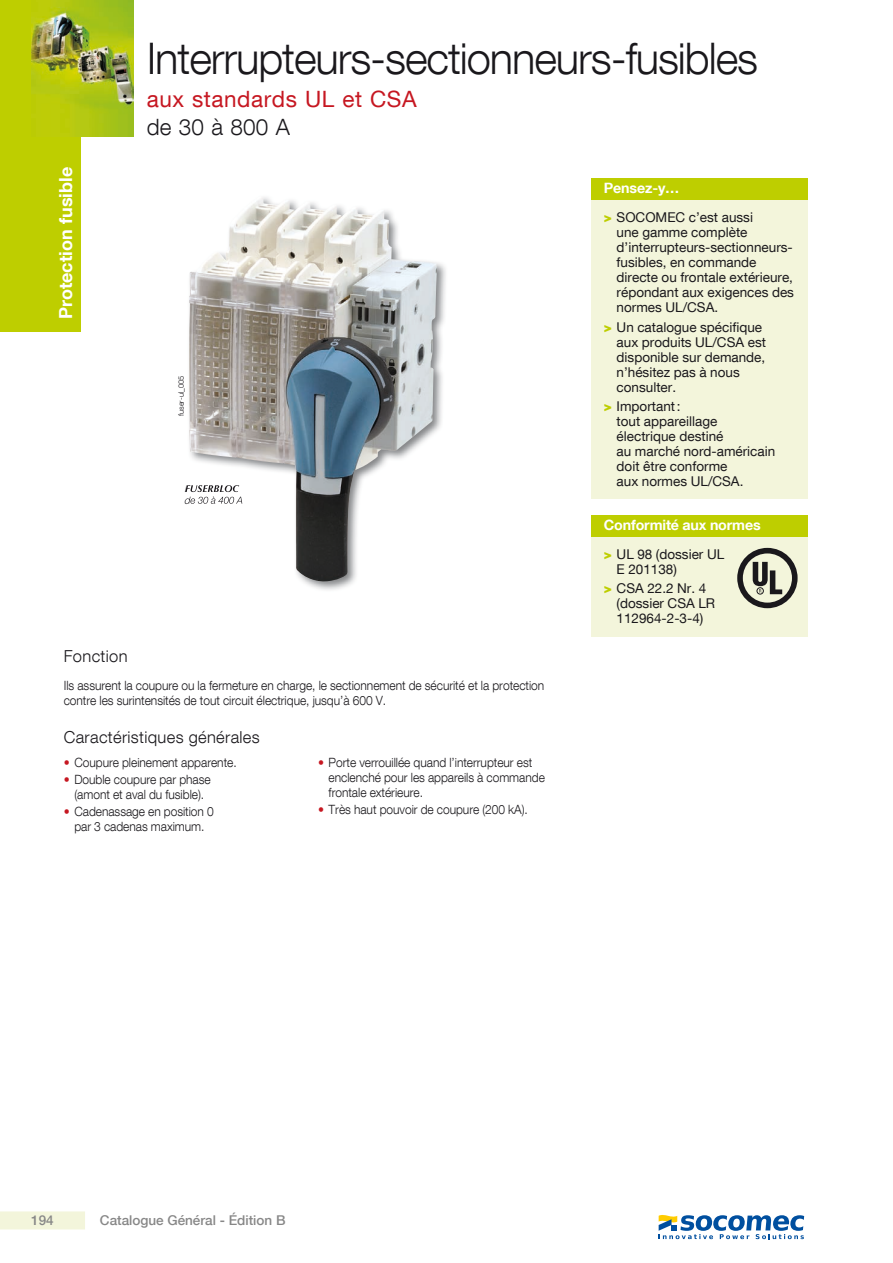
<style>
.page{position:relative;width:893px;height:1263px;background:#fff}
.page>*{position:absolute;margin:0;border:0;box-sizing:border-box;transform-origin:0 0}
.t1{font:300 43.5px "Helvetica Neue LT Com";letter-spacing:-.025em;color:#1a181c}
.t2{font:22.5px "Helvetica Neue LT Com";letter-spacing:.025em;color:#c61721}
.t3{font:300 22.5px "Helvetica Neue LT Com";letter-spacing:.01em;color:#1a181c}
.t4{font:700 18px "Helvetica Neue LT Com";color:#fff}
.t5{font:300 16.5px "Helvetica Neue LT Com";letter-spacing:.02em;color:#1a181c}
.t6{font:700 14.25px "Helvetica Neue LT Com";letter-spacing:-.01em;color:#fff}
.t7{font:13.5px/15px "Helvetica Neue LT Com";color:#1a181c}
.t8{font:500 13.5px "Helvetica Neue LT Com";color:#878787}
.t9{font:300 12.75px/15px "Helvetica Neue LT Com";letter-spacing:-.005em;color:#1a181c;scale:.94 1}
.t10{font:300 7.5px "Helvetica Neue LT Com";color:#1a181c}
.s1{font-weight:900;color:#bece00}
.s2{color:#c61721}
</style>
<div class="page">
<div style="left:0;top:0;width:81px;height:332px;background:#bece00"></div>
<div style="left:0;top:1211px;width:85px;height:18px;background:#f3f5db"></div>
<img style="left:32px;top:0;width:102px;height:136px">
<div style="left:591px;top:537px;width:217px;height:99px;background:#f3f5db"></div>
<div style="left:591px;top:516px;width:217px;height:21px;background:#bece00"></div>
<svg style="left:737px;top:548px;width:61px;height:60px"></svg>
<div style="left:757px;top:587px;width:6px;height:7px;border:1px solid #1a181c;border-radius:50%"></div>
<div style="left:591px;top:200px;width:217px;height:298px;background:#f3f5db"></div>
<div style="left:591px;top:179px;width:217px;height:21px;background:#bece00"></div>
<img style="left:193px;top:197px;width:253px;height:393px">
<img style="left:186px;top:485px;width:53px;height:7px">
<img style="left:186px;top:496px;width:57px;height:8px">
<img style="left:189px;top:206px;width:58px;height:252px">
<svg style="left:659px;top:1215px;width:145px;height:24px"></svg>
<h3 class="t4" style="left:54px;top:319px;width:153px;rotate:-90deg">Protection fusible</h3>
<h1 class="t1" style="left:147px;top:32px;width:613px">Interrupteurs-sectionneurs-fusibles</h1>
<h2 class="t2" style="left:147px;top:85px;width:271px">aux standards UL et CSA</h2>
<h2 class="t3" style="left:147px;top:113px;width:145px">de 30 à 800 A</h2>
<p class="t10" style="left:176px;top:416px;width:42px;rotate:-90deg">fuser-ul_005</p>
<p class="t6" style="left:604px;top:179px;width:77px">Pensez-y…</p>
<p class="t7" style="left:617px;top:210px;width:179px;text-indent:-13px"><span class="s1">&gt;</span> SOCOMEC c’est aussi<br>une gamme complète d’interrupteurs-sectionneurs&shy;fusibles, en commande directe ou frontale extérieure, répondant aux exigences des normes UL/CSA.</p>
<p class="t7" style="left:617px;top:319px;width:151px;text-indent:-13px"><span class="s1">&gt;</span> Un catalogue spécifique aux produits UL/CSA est disponible sur demande, n’hésitez pas à nous consulter.</p>
<p class="t7" style="left:617px;top:398px;width:160px;text-indent:-13px"><span class="s1">&gt;</span> Important :<br>tout appareillage électrique destiné<br>au marché nord-américain doit être conforme<br>aux normes UL/CSA.</p>
<p class="t6" style="left:604px;top:516px;width:158px">Conformité aux normes</p>
<p class="t7" style="left:617px;top:547px;width:109px;text-indent:-13px"><span class="s1">&gt;</span> UL 98 (dossier UL<br>E 201138)</p>
<p class="t7" style="left:617px;top:581px;width:100px;text-indent:-13px"><span class="s1">&gt;</span> CSA 22.2 Nr. 4 (dossier CSA LR<br>112964-2-3-4)</p>
<p class="t5" style="left:64px;top:646px;width:65px">Fonction</p>
<p class="t9" style="left:64px;top:677px;width:513px">Ils assurent la coupure ou la fermeture en charge, le sectionnement de sécurité et la protection contre les surintensités de tout circuit électrique, jusqu’à 600 V.</p>
<p class="t5" style="left:64px;top:727px;width:197px">Caractéristiques générales</p>
<p class="t9" style="left:64px;top:754px;width:185px"><span class="s2">•</span> Coupure pleinement apparente.</p>
<p class="t9" style="left:64px;top:771px;width:158px;text-align:center"><span class="s2">•</span> Double coupure par phase (amont et aval du fusible).</p>
<p class="t9" style="left:64px;top:804px;width:161px;text-align:center"><span class="s2">•</span> Cadenassage en position 0 par 3 cadenas maximum.</p>
<p class="t9" style="left:329px;top:754px;width:232px;text-indent:-11px"><span class="s2">•</span> Porte verrouillée quand l’interrupteur est enclenché pour les appareils à commande frontale extérieure.</p>
<p class="t9" style="left:318px;top:801px;width:225px"><span class="s2">•</span> Très haut pouvoir de coupure (200 kA).</p>
<p class="t8" style="left:31px;top:1212px;width:24px">194</p>
<p class="t8" style="left:100px;top:1212px;width:187px">Catalogue Général - Édition B</p>
</div>
